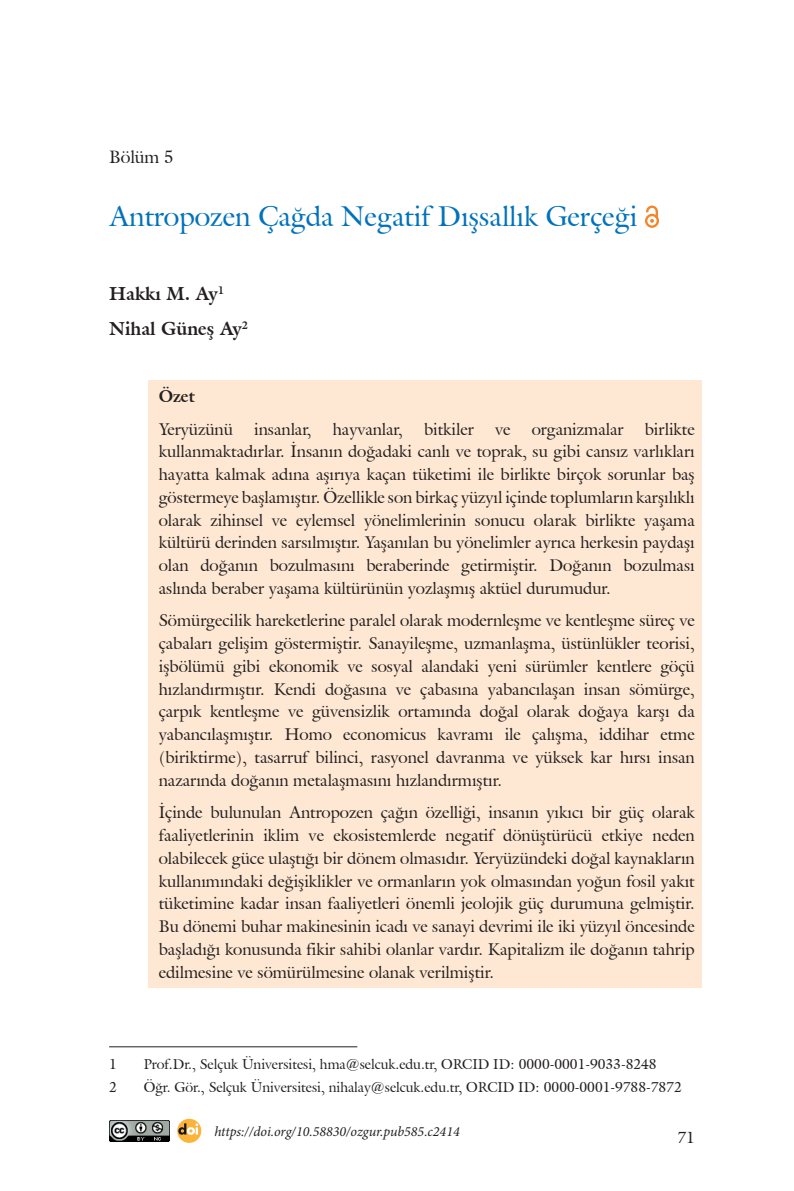
<style>
.page{position:relative;width:794px;height:1191px;background:#fff}
.page>*{position:absolute;margin:0;border:0;box-sizing:border-box;transform-origin:0 0}
.t1{font:28px "Galliard IT Cby BT";color:#0072bc}
.t2{font:700 18.38px/34.5px "Galliard IT Cby BT";color:#231f20}
.t3{font:17.5px "Galliard IT Cby BT";color:#231f20}
.t4{font:16.62px/22.8px "Galliard IT Cby BT";color:#231f20;text-align:justify}
.t5{font:700 16.62px "Galliard IT Cby BT";color:#231f20}
.t6{font:15.75px "Galliard IT Cby BT";color:#231f20}
.t7{font:14px "Galliard IT Cby BT";color:#231f20}
.t8{font:italic 14px "Minion Pro";color:#231f20}
</style>
<div class="page">
<div style="left:148px;top:379px;width:554px;height:608px;background:#fee8d3"></div>
<svg style="left:645px;top:205px;width:14px;height:23px"></svg>
<hr style="left:109px;top:1046px;width:248px;height:1px;background:#231f20">
<img style="left:109px;top:1120px;width:60px;height:21px">
<svg style="left:177px;top:1118px;width:24px;height:24px"></svg>
<svg style="left:178px;top:1123px;width:20px;height:11px"></svg>
<p class="t3" style="left:109px;top:145px;width:66px">Bölüm 5</p>
<h1 class="t1" style="left:109px;top:198px;width:529px">Antropozen Çağda Negatif Dışsallık Gerçeği</h1>
<p class="t2" style="left:109px;top:276px;width:140px">Hakkı M. Ay<sup>1<br></sup>Nihal Güneş Ay<sup>2</sup></p>
<p class="t5" style="left:159px;top:385px;width:38px">Özet</p>
<p class="t4" style="left:159px;top:417px;width:76px">Yeryüzünü</p>
<p class="t4" style="left:254px;top:417px;width:59px">insanlar,</p>
<p class="t4" style="left:333px;top:417px;width:72px">hayvanlar,</p>
<p class="t4" style="left:424px;top:417px;width:51px">bitkiler</p>
<p class="t4" style="left:495px;top:417px;width:17px">ve</p>
<p class="t4" style="left:532px;top:417px;width:93px">organizmalar</p>
<p class="t4" style="left:159px;top:417px;width:537px;text-indent:486px">birlikte kullanmaktadırlar. İnsanın doğadaki canlı ve toprak, su gibi cansız varlıkları hayatta kalmak adına aşırıya kaçan tüketimi ile birlikte birçok sorunlar baş göstermeye başlamıştır. Özellikle son birkaç yüzyıl içinde toplumların karşılıklı olarak zihinsel ve eylemsel yönelimlerinin sonucu olarak birlikte yaşama kültürü derinden sarsılmıştır. Yaşanılan bu yönelimler ayrıca herkesin paydaşı olan doğanın bozulmasını beraberinde getirmiştir. Doğanın bozulması aslında beraber yaşama kültürünün yozlaşmış aktüel durumudur.</p>
<p class="t4" style="left:159px;top:609px;width:537px">Sömürgecilik hareketlerine paralel olarak modernleşme ve kentleşme süreç ve çabaları gelişim göstermiştir. Sanayileşme, uzmanlaşma, üstünlükler teorisi, işbölümü gibi ekonomik ve sosyal alandaki yeni sürümler kentlere göçü hızlandırmıştır. Kendi doğasına ve çabasına yabancılaşan insan sömürge, çarpık kentleşme ve güvensizlik ortamında doğal olarak doğaya karşı da yabancılaşmıştır. Homo economicus kavramı ile çalışma, iddihar etme (biriktirme), tasarruf bilinci, rasyonel davranma ve yüksek kar hırsı insan nazarında doğanın metalaşmasını hızlandırmıştır.</p>
<p class="t4" style="left:159px;top:801px;width:537px">İçinde bulunulan Antropozen çağın özelliği, insanın yıkıcı bir güç olarak faaliyetlerinin iklim ve ekosistemlerde negatif dönüştürücü etkiye neden olabilecek güce ulaştığı bir dönem olmasıdır. Yeryüzündeki doğal kaynakların kullanımındaki değişiklikler ve ormanların yok olmasından yoğun fosil yakıt tüketimine kadar insan faaliyetleri önemli jeolojik güç durumuna gelmiştir.<br>Bu dönemi buhar makinesinin icadı ve sanayi devrimi ile iki yüzyıl öncesinde başladığı konusunda fikir sahibi olanlar vardır. Kapitalizm ile doğanın tahrip edilmesine ve sömürülmesine olanak verilmiştir.</p>
<p class="t7" style="left:109px;top:1055px;width:9px">1</p>
<p class="t7" style="left:144px;top:1055px;width:514px">Prof.Dr., Selçuk Üniversitesi, hma@selcuk.edu.tr, ORCID ID: 0000-0001-9033-8248</p>
<p class="t7" style="left:109px;top:1077px;width:9px">2</p>
<p class="t7" style="left:144px;top:1077px;width:539px">Öğr. Gör., Selçuk Üniversitesi, nihalay@selcuk.edu.tr, ORCID ID: 0000-0001-9788-7872</p>
<p class="t8" style="left:214px;top:1121px;width:247px">https://doi.org/10.58830/ozgur.pub585.c2414</p>
<p class="t6" style="left:677px;top:1127px;width:19px">71</p>
</div>
